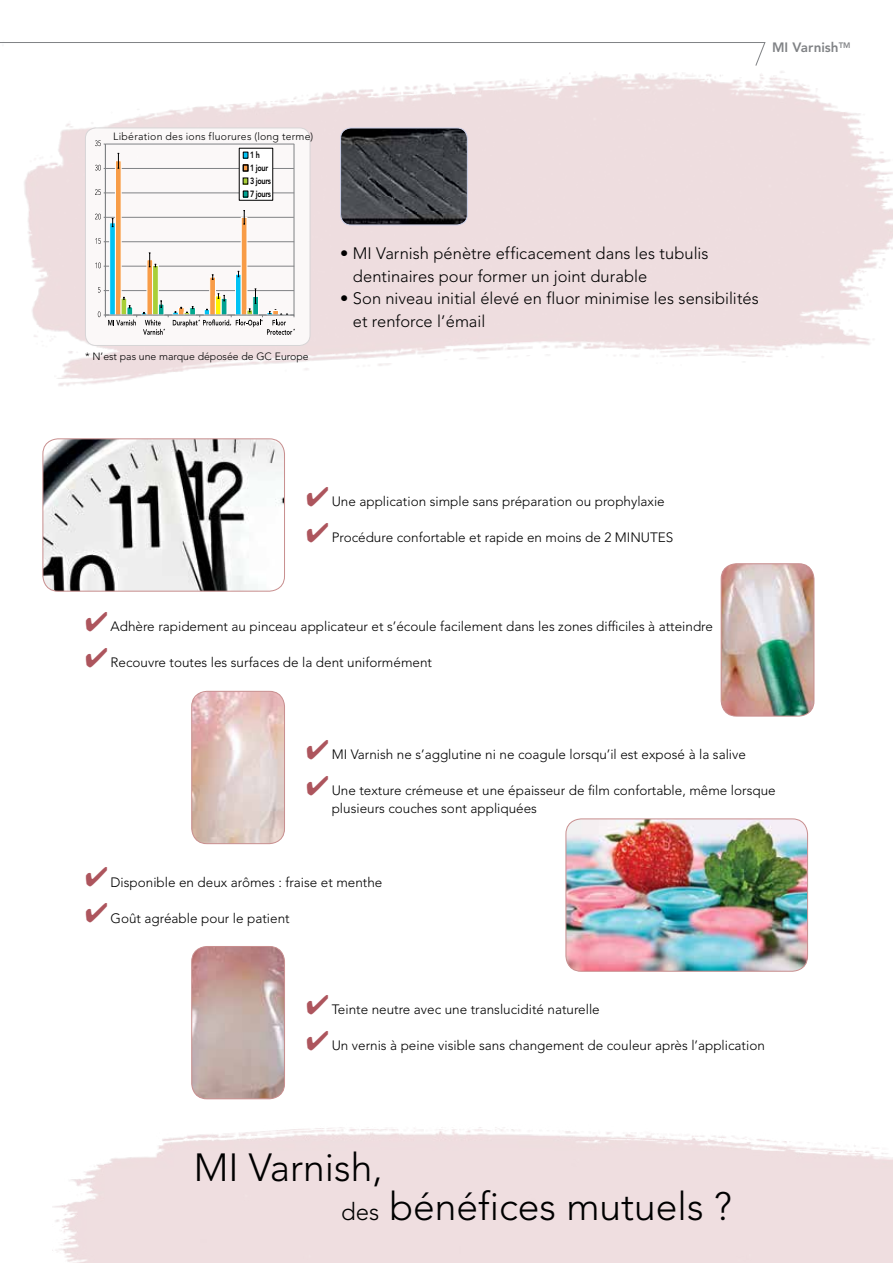
<style>
.page{position:relative;width:893px;height:1263px;background:#fff}
.page>*{position:absolute;margin:0;border:0;box-sizing:border-box;transform-origin:0 0}
.t1{font:300 39px/39px "Avenir LT Std";color:#000}
.t2{font:300 16.5px/22.5px "Avenir LT Std";color:#000}
.t3{font:300 13.5px/18px "Avenir LT Std";color:#000}
.t4{font:800 13.5px "Avenir LT Std";color:#808285}
.t5{font:300 10.5px "Avenir LT Std";letter-spacing:.015em;color:#000}
.t6{font:800 9px/12.9px "Avenir LT Std";letter-spacing:-.045em;color:#000;scale:.8 1}
.s1{font-size:24px}
</style>
<div class="page">
<img style="left:23px;top:155px;width:20px;height:30px">
<svg style="left:0;top:42px;width:766px;height:24px"></svg>
<img style="left:721px;top:564px;width:93px;height:152px">
<div style="left:721px;top:563px;width:93px;height:153px;border:1px solid #c88e8e;border-radius:15px"></div>
<img style="left:192px;top:691px;width:93px;height:153px">
<div style="left:191px;top:691px;width:94px;height:153px;border:1px solid #c88e8e;border-radius:15px"></div>
<img style="left:566px;top:819px;width:241px;height:152px">
<div style="left:566px;top:818px;width:242px;height:153px;border:1px solid #c88e8e;border-radius:15px"></div>
<img style="left:192px;top:946px;width:93px;height:153px">
<div style="left:191px;top:946px;width:94px;height:153px;border:1px solid #c88e8e;border-radius:15px"></div>
<img style="left:341px;top:128px;width:126px;height:97px">
<div style="left:340px;top:128px;width:128px;height:97px;border:1px solid #cdd1ea;border-radius:11px"></div>
<img style="left:43px;top:439px;width:242px;height:152px">
<div style="left:43px;top:438px;width:242px;height:153px;border:1px solid #c88e8e;border-radius:15px"></div>
<div style="left:85px;top:128px;width:225px;height:217px;background:#fbf8f8;border-radius:11px"></div>
<div style="left:85px;top:128px;width:225px;height:218px;border:1px solid #d1d3d4;border-radius:11px"></div>
<hr style="left:105px;top:168px;width:189px;height:1px;background:#808285">
<hr style="left:105px;top:193px;width:189px;height:1px;background:#808285">
<hr style="left:105px;top:217px;width:189px;height:1px;background:#808285">
<hr style="left:105px;top:241px;width:189px;height:1px;background:#808285">
<hr style="left:105px;top:266px;width:189px;height:1px;background:#808285">
<div style="left:105px;top:144px;width:189px;height:171px;border:1px solid #808285"></div>
<div style="left:109px;top:223px;width:7px;height:92px;background:#00c2f4;border:1px solid #fff"></div>
<svg style="left:236px;top:274px;width:5px;height:13px"></svg>
<svg style="left:115px;top:161px;width:6px;height:126px"></svg>
<svg style="left:147px;top:260px;width:5px;height:27px"></svg>
<div style="left:209px;top:277px;width:7px;height:38px;background:#f89c47;border:1px solid #fff"></div>
<svg style="left:241px;top:217px;width:6px;height:70px"></svg>
<div style="left:152px;top:265px;width:7px;height:50px;background:#a9cf38;border:1px solid #fff"></div>
<svg style="left:118px;top:153px;width:1px;height:16px"></svg>
<svg style="left:243px;top:210px;width:2px;height:15px"></svg>
<svg style="left:149px;top:253px;width:7px;height:15px"></svg>
<div style="left:239px;top:148px;width:34px;height:53px;background:#fff"></div>
<svg style="left:243px;top:152px;width:5px;height:6px"></svg>
<svg style="left:243px;top:165px;width:5px;height:6px"></svg>
<svg style="left:243px;top:178px;width:5px;height:6px"></svg>
<svg style="left:243px;top:191px;width:5px;height:6px"></svg>
<hr style="left:105px;top:144px;width:1px;height:171px;background:#808285">
<svg style="left:95px;top:140px;width:10px;height:6px"></svg>
<svg style="left:95px;top:165px;width:10px;height:6px"></svg>
<svg style="left:95px;top:189px;width:10px;height:6px"></svg>
<svg style="left:95px;top:214px;width:10px;height:5px"></svg>
<svg style="left:95px;top:238px;width:10px;height:6px"></svg>
<svg style="left:95px;top:262px;width:10px;height:6px"></svg>
<svg style="left:98px;top:287px;width:197px;height:48px"></svg>
<p class="t4" style="left:772px;top:40px;width:80px">MI Varnish<sup>TM</sup></p>
<p class="t5" style="left:113px;top:130px;width:201px">Libération des ions fluorures (long terme)</p>
<p class="t6" style="left:250px;top:149px;width:28px">1 h<br>1 jour<br>3 jours<br>7 jours</p>
<p class="t5" style="left:85px;top:350px;width:225px">* N’est pas une marque déposée de GC Europe</p>
<p class="t2" style="left:353px;top:242px;width:357px;text-indent:-13px">• MI Varnish pénètre efficacement dans les tubulis dentinaires pour former un joint durable</p>
<p class="t2" style="left:353px;top:287px;width:407px;text-indent:-13px">• Son niveau initial élevé en fluor minimise les sensibilités et renforce l’émail</p>
<p class="t3" style="left:332px;top:493px;width:335px">Une application simple sans préparation ou prophylaxie</p>
<p class="t3" style="left:332px;top:529px;width:343px">Procédure confortable et rapide en moins de 2 MINUTES</p>
<p class="t3" style="left:111px;top:618px;width:604px">Adhère rapidement au pinceau applicateur et s’écoule facilement dans les zones difficiles à atteindre</p>
<p class="t3" style="left:111px;top:654px;width:323px">Recouvre toutes les surfaces de la dent uniformément</p>
<p class="t3" style="left:332px;top:745px;width:416px">MI Varnish ne s’agglutine ni ne coagule lorsqu’il est exposé à la salive</p>
<p class="t3" style="left:332px;top:781px;width:445px">Une texture crémeuse et une épaisseur de film confortable, même lorsque plusieurs couches sont appliquées</p>
<p class="t3" style="left:111px;top:873px;width:273px">Disponible en deux arômes : fraise et menthe</p>
<p class="t3" style="left:111px;top:909px;width:181px">Goût agréable pour le patient</p>
<p class="t3" style="left:332px;top:1000px;width:270px">Teinte neutre avec une translucidité naturelle</p>
<p class="t3" style="left:332px;top:1036px;width:435px">Un vernis à peine visible sans changement de couleur après l’application</p>
<h1 class="t1" style="left:341px;top:1149px;width:392px;text-indent:-147px">MI Varnish,<br><span class="s1">des</span> bénéfices mutuels ?</h1>
</div>
